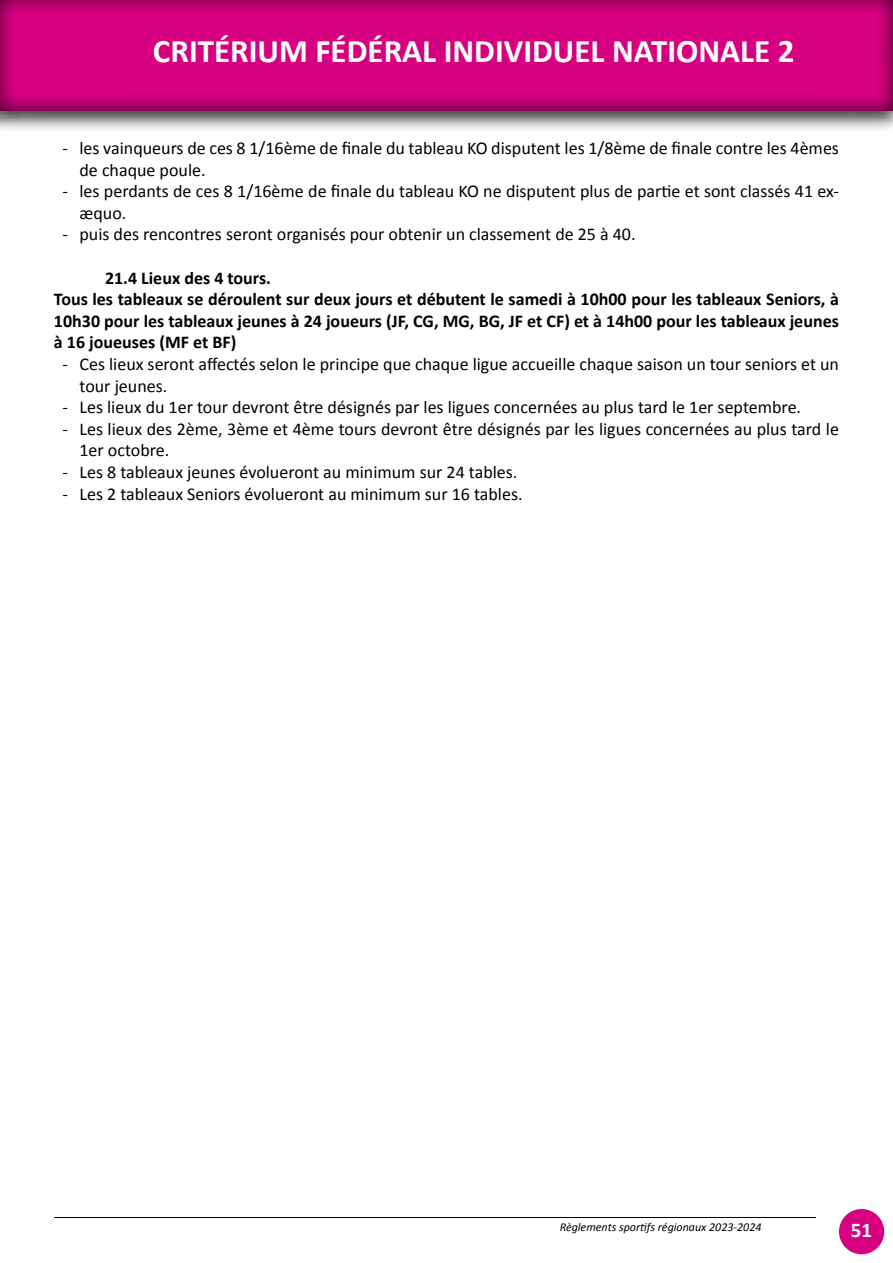
<style>
.page{position:relative;width:893px;height:1263px;background:#fff}
.page>*{position:absolute;margin:0;border:0;box-sizing:border-box;transform-origin:0 0}
.t1{font:700 33px "Calibri";color:#fff}
.t2{font:700 21px "Calibri";color:#fff}
.t3{font:18px/21.6px "Calibri";color:#000}
.t4{font:700 18px/21.6px "Calibri";color:#000}
.t5{font:italic 12px "Calibri";color:#000}
</style>
<div class="page">
<hr style="left:54px;top:1217px;width:762px;height:1px;background:#000">
<div style="left:839px;top:1209px;width:45px;height:45px;background:#d60080;border-radius:50%"></div>
<div style="left:0;top:0;width:893px;height:133px;background:#000;opacity:.75"></div>
<div style="left:0;top:0;width:893px;height:111px;background:#000;opacity:.75"></div>
<h1 class="t1" style="left:153px;top:28px;width:643px">CRITÉRIUM FÉDÉRAL INDIVIDUEL NATIONALE 2</h1>
<p class="t3" style="left:80px;top:137px;width:761px;text-indent:-17px">- les vainqueurs de ces 8 1/16ème de finale du tableau KO disputent les 1/8ème de finale contre les 4èmes de chaque poule.</p>
<p class="t3" style="left:80px;top:180px;width:761px;text-indent:-17px">- les perdants de ces 8 1/16ème de finale du tableau KO ne disputent plus de partie et sont classés 41 ex&shy;æquo.</p>
<p class="t3" style="left:63px;top:223px;width:575px">- puis des rencontres seront organisés pour obtenir un classement de 25 à 40.</p>
<p class="t4" style="left:54px;top:266px;width:786px;text-indent:51px">21.4 Lieux des 4 tours.<br>Tous les tableaux se déroulent sur deux jours et débutent le samedi à 10h00 pour les tableaux Seniors, à 10h30 pour les tableaux jeunes à 24 joueurs (JF, CG, MG, BG, JF et CF) et à 14h00 pour les tableaux jeunes à 16 joueuses (MF et BF)</p>
<p class="t3" style="left:80px;top:353px;width:761px;text-indent:-17px">- Ces lieux seront affectés selon le principe que chaque ligue accueille chaque saison un tour seniors et un tour jeunes.</p>
<p class="t3" style="left:63px;top:396px;width:740px">- Les lieux du 1er tour devront être désignés par les ligues concernées au plus tard le 1er septembre.</p>
<p class="t3" style="left:80px;top:417px;width:761px;text-indent:-17px">- Les lieux des 2ème, 3ème et 4ème tours devront être désignés par les ligues concernées au plus tard le<br>1er octobre.</p>
<p class="t3" style="left:63px;top:461px;width:456px">- Les 8 tableaux jeunes évolueront au minimum sur 24 tables.</p>
<p class="t3" style="left:63px;top:482px;width:462px">- Les 2 tableaux Seniors évolueront au minimum sur 16 tables.</p>
<p class="t5" style="left:560px;top:1218px;width:203px">Règlements sportifs régionaux 2023-2024</p>
<p class="t2" style="left:851px;top:1215px;width:23px">51</p>
</div>
